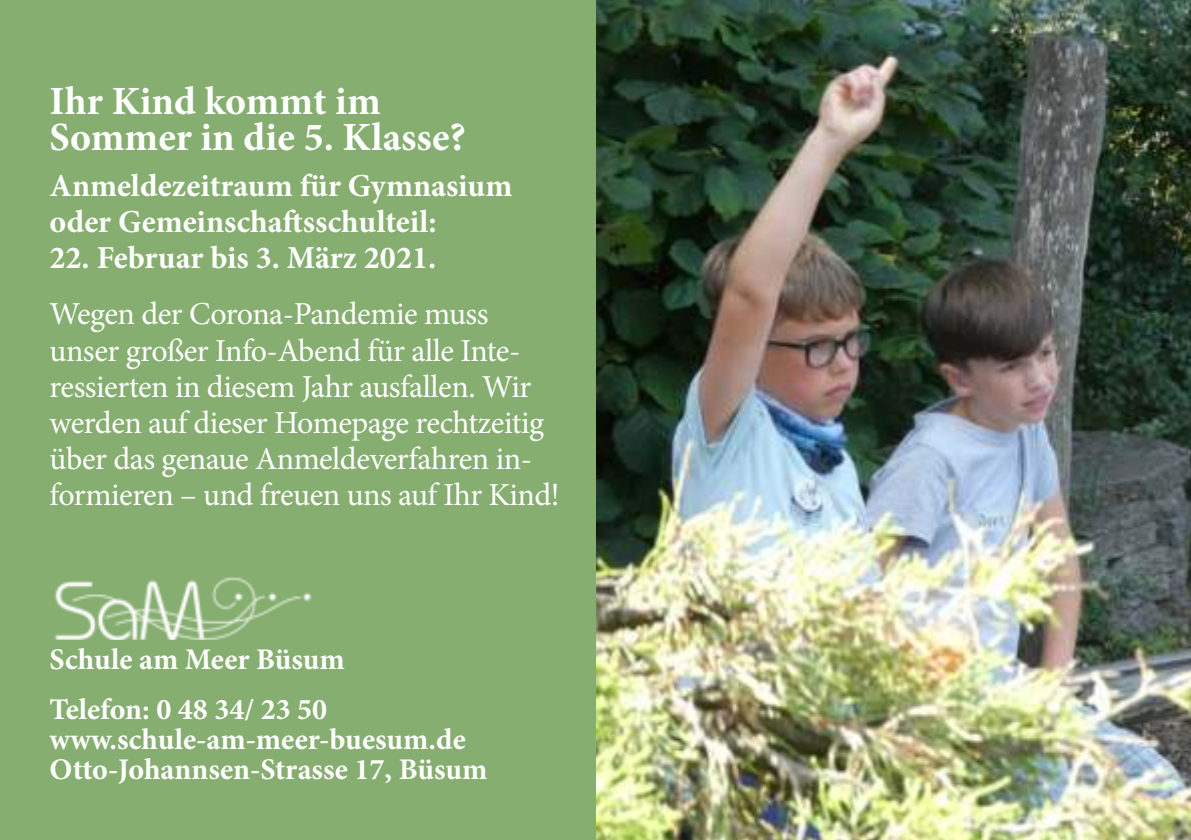
<style>
.page{position:relative;width:1191px;height:840px;background:#fff}
.page>*{position:absolute;margin:0;border:0;box-sizing:border-box;transform-origin:0 0}
.t1{font:700 40px/36px "Minion Pro";color:#fff}
.t2{font:32px/36px "Minion Pro";letter-spacing:-.015em;color:#fff}
.t3{font:700 32px/36px "Minion Pro";color:#fff}
.t4{font:700 30px/50px "Minion Pro";color:#fff}
</style>
<div class="page">
<div style="left:0;top:0;width:595px;height:839px;background:#86ae70"></div>
<img style="left:596px;top:0;width:594px;height:839px">
<img style="left:54px;top:577px;width:258px;height:62px">
<p class="t1" style="left:50px;top:84px;width:417px">Ihr Kind kommt im<br>Sommer in die 5. Klasse?</p>
<p class="t3" style="left:50px;top:169px;width:464px">Anmeldezeitraum für Gymnasium oder Gemeinschaftsschulteil:</p>
<p class="t3" style="left:50px;top:241px;width:388px">22. Februar bis 3. März 2021.</p>
<p class="t2" style="left:50px;top:299px;width:511px">Wegen der Corona-Pandemie muss unser großer Info-Abend für alle Inte&shy;ressierten in diesem Jahr ausfallen. Wir werden auf dieser Homepage rechtzeitig über das genaue Anmeldeverfahren in&shy;formieren – und freuen uns auf Ihr Kind!</p>
<p class="t4" style="left:50px;top:634px;width:296px">Schule am Meer Büsum<br>Telefon: 0 48 34/ 23 50</p>
<p class="t4" style="left:50px;top:724px;width:439px;line-height:30px">www.schule-am-meer-buesum.de<br>Otto-Johannsen-Strasse 17, Büsum</p>
</div>
